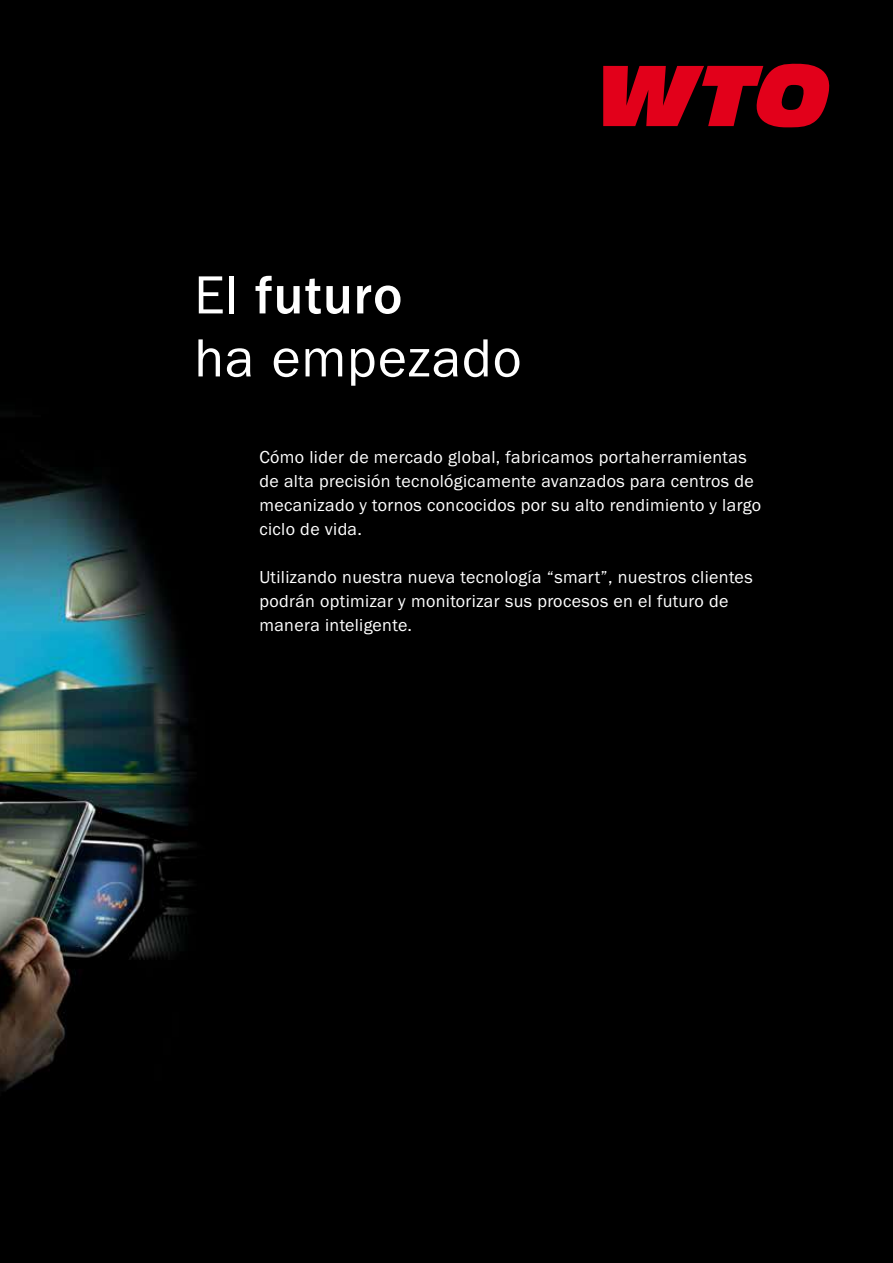
<style>
.page{position:relative;width:893px;height:1263px;background:#000}
.page>*{position:absolute;margin:0;border:0;box-sizing:border-box;transform-origin:0 0}
.t1{font:55.5px "Franklin Gothic URW Boo";letter-spacing:.015em;color:#fff}
.t2{font:500 55.5px "Franklin Gothic URW";letter-spacing:.015em;color:#fff}
.t3{font:18px/24px "Franklin Gothic URW Boo";letter-spacing:.02em;color:#fff}
.s1{font-family:"Franklin Gothic URW Boo";font-weight:400}
</style>
<div class="page">
<svg style="left:603px;top:63px;width:227px;height:64px"></svg>
<img style="left:0;top:472px;width:194px;height:619px">
<h1 class="t2" style="left:194px;top:261px;width:210px"><span class="s1">El</span> futuro</h1>
<h1 class="t1" style="left:194px;top:323px;width:329px">ha empezado</h1>
<p class="t3" style="left:259px;top:444px;width:503px">Cómo lider de mercado global, fabricamos portaherramientas de alta precisión tecnológicamente avanzados para centros de mecanizado y tornos concocidos por su alto rendimiento y largo ciclo de vida.</p>
<p class="t3" style="left:259px;top:564px;width:495px">Utilizando nuestra nueva tecnología “smart”, nuestros clientes podrán optimizar y monitorizar sus procesos en el futuro de manera inteligente.</p>
</div>
